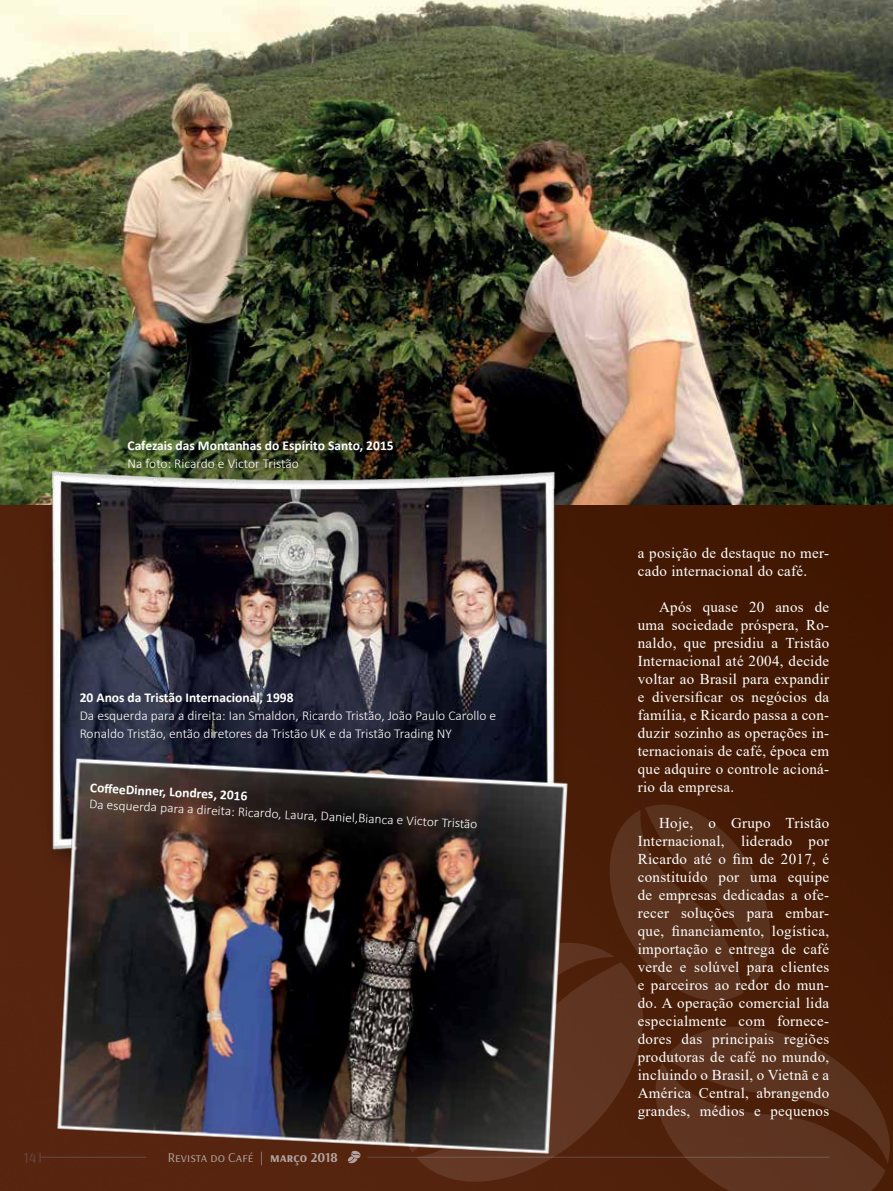
<style>
.page{position:relative;width:893px;height:1191px;background:#fff}
.page>*{position:absolute;margin:0;border:0;box-sizing:border-box;transform-origin:0 0}
.t1{font:15px/18px "Times New Roman";letter-spacing:.02em;color:#fff;text-align:justify}
.t2{font:15px "Arsenal";color:#664a42}
.t3{font:300 13.5px/18px "Calibri";color:#fff}
.t4{font:700 13.5px "Calibri";color:#fff}
.t5{font:13.5px "Arsenal";color:#b3a4a1}
.s1{font-weight:700}
</style>
<div class="page">
<img style="left:0;top:504px;width:893px;height:687px">
<img style="left:0;top:0;width:893px;height:504px">
<svg style="left:416px;top:1152px;width:184px;height:39px;background:#562712"></svg>
<svg style="left:585px;top:929px;width:15px;height:223px;background:#5a2f1b"></svg>
<svg style="left:600px;top:794px;width:293px;height:397px;background:#512611"></svg>
<img style="left:32px;top:450px;width:544px;height:432px">
<img style="left:40px;top:746px;width:545px;height:421px">
<p class="t4" style="left:128px;top:436px;width:268px">Cafezais das Montanhas do Espírito Santo, 2015</p>
<p class="t3" style="left:128px;top:454px;width:173px">Na foto: Ricardo e Victor Tristão</p>
<p class="t4" style="left:80px;top:688px;width:215px">20 Anos da Tristão Internacional, 1998</p>
<p class="t3" style="left:80px;top:706px;width:418px">Da esquerda para a direita: Ian Smaldon, Ricardo Tristão, João Paulo Carollo e<br>Ronaldo Tristão, então diretores da Tristão UK e da Tristão Trading NY</p>
<p class="t4" style="left:91px;top:778px;width:159px;rotate:3deg">Coff eeDinner, Londres, 2016</p>
<p class="t3" style="left:90px;top:794px;width:390px;rotate:3deg">Da esquerda para a direita: Ricardo, Laura, Daniel,Bianca e Victor Tristão</p>
<p class="t2" style="left:23px;top:1147px;width:15px">14</p>
<p class="t5" style="left:168px;top:1147px;width:171px">Revista do Café | <span class="s1">março 2018</span></p>
<p class="t1" style="left:638px;top:544px;width:193px">a posição de destaque no mer&shy;cado internacional do café.</p>
<p class="t1" style="left:638px;top:598px;width:193px;text-indent:21px">Após quase 20 anos de uma sociedade próspera, Ro&shy;naldo, que presidiu a Tristão Internacional até 2004, decide voltar ao Brasil para expandir e diversificar os negócios da família, e Ricardo passa a con&shy;duzir sozinho as operações in&shy;ternacionais de café, época em que adquire o controle acioná&shy;rio da empresa.</p>
<p class="t1" style="left:638px;top:814px;width:193px;text-indent:21px">Hoje, o Grupo Tristão Internacional, liderado por Ricardo até o fim de 2017, é constituído por uma equipe de empresas dedicadas a ofe&shy;recer soluções para embar&shy;que, financiamento, logística, importação e entrega de café verde e solúvel para clientes e parceiros ao redor do mun&shy;do. A operação comercial lida especialmente com fornece&shy;dores das principais regiões produtoras de café no mundo, incluindo o Brasil, o Vietnã e a América Central, abrangendo grandes, médios e pequenos</p>
</div>
